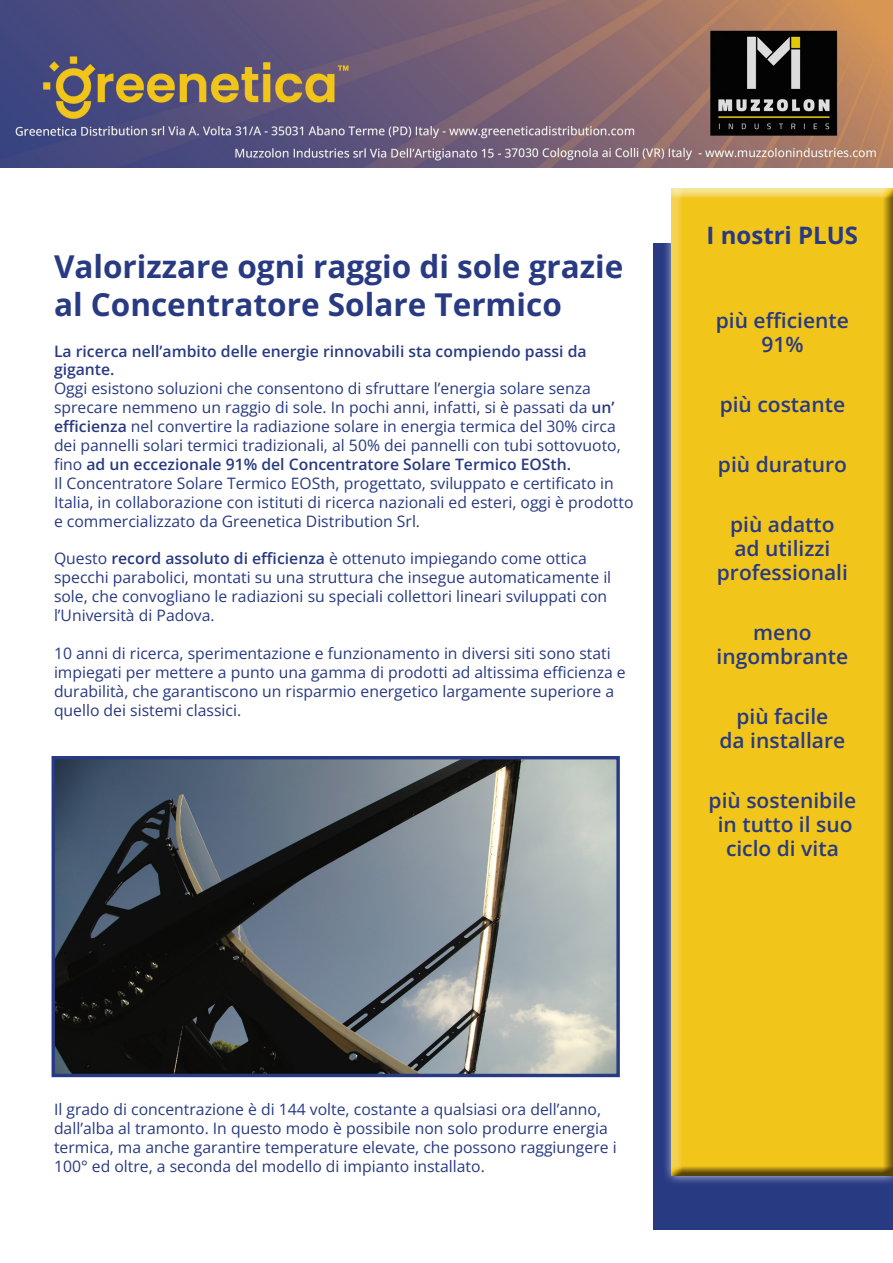
<style>
.page{position:relative;width:893px;height:1263px;background:#fff}
.page>*{position:absolute;margin:0;border:0;box-sizing:border-box;transform-origin:0 0}
.t1{font:700 31.5px/37.8px "Open Sans";color:#283a82}
.t2{font:700 24px "Open Sans";color:#283a82}
.t3{font:600 21px/24px "Open Sans";color:#283a82;text-align:center}
.t4{font:15.75px/18.9px "Open Sans";color:#283a82}
.t5{font:600 15.75px/18.9px "Open Sans";color:#283a82}
.s1{font-weight:600}
</style>
<div class="page">
<img style="left:0;top:0;width:893px;height:167px">
<div style="left:653px;top:243px;width:240px;height:987px;background:#283a82"></div>
<div style="left:662px;top:179px;width:231px;height:1006px;background:#fff;opacity:.75"></div>
<div style="left:669px;top:189px;width:224px;height:987px;background:#231f20;opacity:.75"></div>
<img style="left:56px;top:760px;width:560px;height:313px">
<div style="left:52px;top:756px;width:568px;height:321px;border:3px solid #283a82"></div>
<p class="t1" style="left:54px;top:247px;width:571px">Valorizzare ogni raggio di sole grazie al Concentratore Solare Termico</p>
<p class="t5" style="left:54px;top:341px;width:534px">La ricerca nell’ambito delle energie rinnovabili sta compiendo passi da gigante.</p>
<p class="t4" style="left:54px;top:379px;width:568px">Oggi esistono soluzioni che consentono di sfruttare l’energia solare senza sprecare nemmeno un raggio di sole. In pochi anni, infatti, si è passati da <span class="s1">un’ efficienza</span> nel convertire la radiazione solare in energia termica del 30% circa dei pannelli solari termici tradizionali, al 50% dei pannelli con tubi sottovuoto, fino <span class="s1">ad un eccezionale 91% del Concentratore Solare Termico EOSth.</span></p>
<p class="t4" style="left:54px;top:473px;width:581px">Il Concentratore Solare Termico EOSth, progettato, sviluppato e certificato in<br>Italia, in collaborazione con istituti di ricerca nazionali ed esteri, oggi è prodotto e commercializzato da Greenetica Distribution Srl.</p>
<p class="t4" style="left:54px;top:549px;width:559px">Questo <span class="s1">record assoluto di efficienza</span> è ottenuto impiegando come ottica specchi parabolici, montati su una struttura che insegue automaticamente il sole, che convogliano le radiazioni su speciali collettori lineari sviluppati con l’Università di Padova.</p>
<p class="t4" style="left:54px;top:643px;width:573px">10 anni di ricerca, sperimentazione e funzionamento in diversi siti sono stati impiegati per mettere a punto una gamma di prodotti ad altissima efficienza e durabilità, che garantiscono un risparmio energetico largamente superiore a quello dei sistemi classici.</p>
<h2 class="t2" style="left:707px;top:219px;width:153px">I nostri PLUS</h2>
<h3 class="t3" style="left:716px;top:308px;width:135px">più efficiente<br>91%</h3>
<h3 class="t3" style="left:720px;top:392px;width:127px">più costante</h3>
<h3 class="t3" style="left:718px;top:452px;width:130px">più duraturo</h3>
<h3 class="t3" style="left:717px;top:512px;width:133px">più adatto ad utilizzi professionali</h3>
<h3 class="t3" style="left:716px;top:620px;width:133px">meno ingombrante</h3>
<h3 class="t3" style="left:719px;top:704px;width:127px">più facile<br>da installare</h3>
<h3 class="t3" style="left:709px;top:788px;width:149px">più sostenibile in tutto il suo ciclo di vita</h3>
<p class="t4" style="left:54px;top:1100px;width:564px">Il grado di concentrazione è di 144 volte, costante a qualsiasi ora dell’anno, dall’alba al tramonto. In questo modo è possibile non solo produrre energia termica, ma anche garantire temperature elevate, che possono raggiungere i 100° ed oltre, a seconda del modello di impianto installato.</p>
</div>
